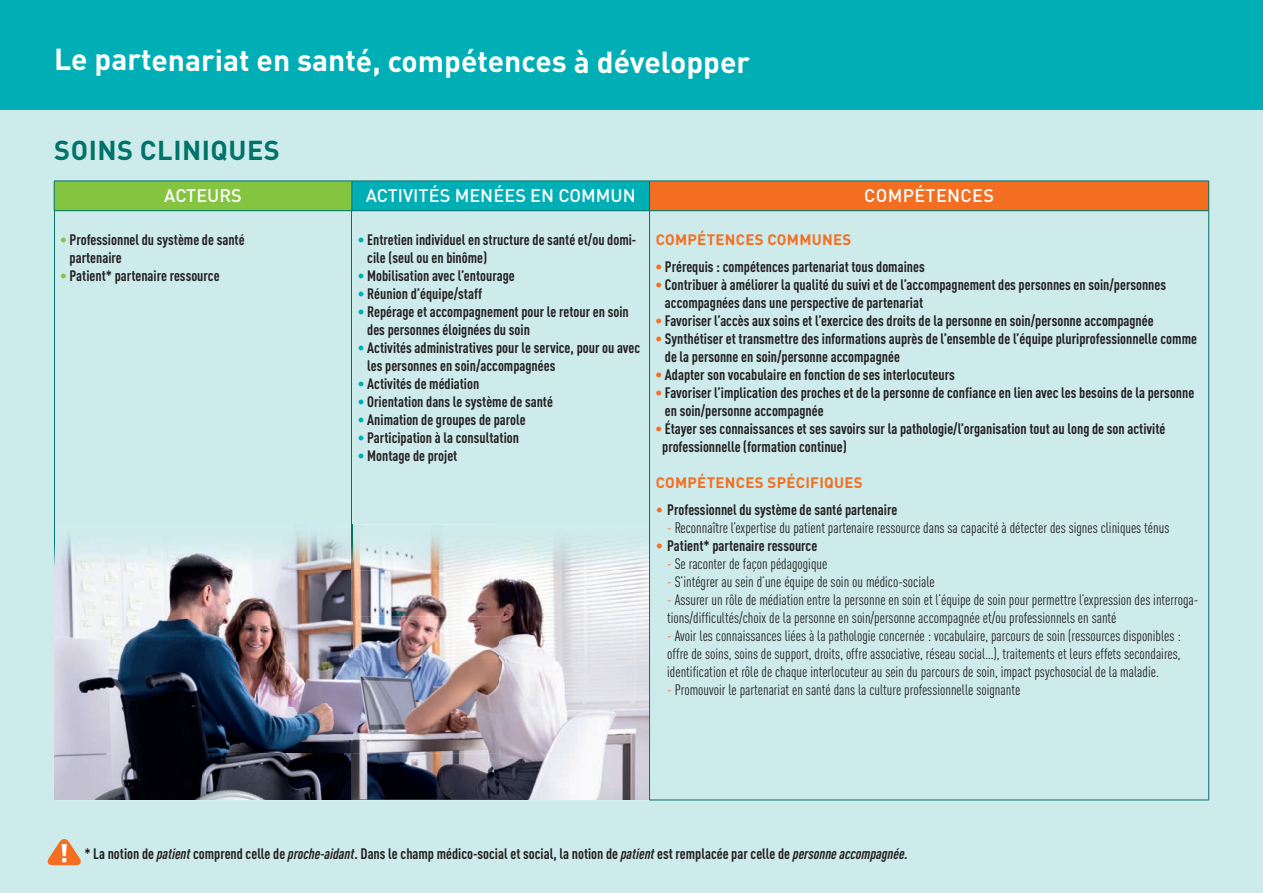
<style>
.page{position:relative;width:1263px;height:893px;background:#fff}
.page>*{position:absolute;margin:0;border:0;box-sizing:border-box;transform-origin:0 0}
.t1{font:700 30px "DIN Pro";color:#fff}
.t2{font:700 27px "DIN Pro";color:#00736a}
.t3{font:500 18px "DIN Pro";color:#fff}
.t4{font:500 18px "DIN Pro";letter-spacing:.02em;color:#fff}
.t5{font:700 condensed 15px/18px "DIN Pro";color:#231f20}
.t6{font:condensed 15px/18px "DIN Pro";color:#231f20}
.t7{font:700 15px "DIN Pro";letter-spacing:.02em;color:#f36e21}
.s1{color:#84c440}
.s2{color:#f36e21}
.s3{font-weight:400;font-stretch:normal;color:#f36e21}
.s4{color:#00afb5}
.s5{font-style:italic}
</style>
<div class="page">
<div style="left:0;top:109px;width:1263px;height:784px;background:#ceebec"></div>
<div style="left:0;top:0;width:1263px;height:109px;background:#00afb5"></div>
<div style="left:54px;top:181px;width:298px;height:30px;background:#84c440"></div>
<div style="left:352px;top:181px;width:297px;height:30px;background:#00afb5"></div>
<div style="left:649px;top:181px;width:560px;height:30px;background:#f36e21"></div>
<hr style="left:54px;top:181px;width:298px;height:1px;background:#00736a">
<svg style="left:54px;top:181px;width:1px;height:29px"></svg>
<hr style="left:352px;top:181px;width:297px;height:1px;background:#00736a">
<svg style="left:352px;top:181px;width:1px;height:29px"></svg>
<hr style="left:649px;top:181px;width:560px;height:1px;background:#00736a">
<svg style="left:649px;top:181px;width:1px;height:29px"></svg>
<svg style="left:1208px;top:181px;width:1px;height:29px"></svg>
<hr style="left:54px;top:210px;width:298px;height:1px;background:#00736a">
<hr style="left:54px;top:211px;width:1px;height:589px;background:#00736a">
<hr style="left:352px;top:210px;width:297px;height:1px;background:#00736a">
<hr style="left:352px;top:211px;width:1px;height:589px;background:#00736a">
<hr style="left:649px;top:210px;width:560px;height:1px;background:#00736a">
<hr style="left:649px;top:211px;width:1px;height:589px;background:#00736a">
<hr style="left:1208px;top:211px;width:1px;height:589px;background:#00736a">
<hr style="left:54px;top:800px;width:298px;height:1px;background:#00736a">
<hr style="left:352px;top:800px;width:297px;height:1px;background:#00736a">
<hr style="left:649px;top:800px;width:560px;height:1px;background:#00736a">
<svg style="left:46px;top:838px;width:36px;height:27px"></svg>
<img style="left:54px;top:525px;width:594px;height:274px">
<img style="left:352px;top:525px;width:1px;height:274px">
<h1 class="t1" style="left:54px;top:36px;width:698px">Le partenariat en santé, compétences à développer</h1>
<h2 class="t2" style="left:54px;top:128px;width:227px">SOINS CLINIQUES</h2>
<p class="t3" style="left:164px;top:181px;width:79px">ACTEURS</p>
<p class="t3" style="left:366px;top:181px;width:271px">ACTIVITÉS MENÉES EN COMMUN</p>
<p class="t4" style="left:864px;top:181px;width:131px">COMPÉTENCES</p>
<p class="t5" style="left:70px;top:230px;width:177px;text-indent:-9px"><span class="s1">•</span> Professionnel du système de santé partenaire</p>
<p class="t5" style="left:60px;top:266px;width:161px"><span class="s1">•</span> Patient* partenaire ressource</p>
<p class="t7" style="left:656px;top:227px;width:197px">COMPÉTENCES COMMUNES</p>
<p class="t5" style="left:655px;top:257px;width:271px"><span class="s2">•</span> Prérequis : compétences partenariat tous domaines</p>
<p class="t5" style="left:665px;top:275px;width:503px;text-indent:-9px"><span class="s2">•</span> Contribuer à améliorer la qualité du suivi et de l’accompagnement des personnes en soin/personnes accompagnées dans une perspective de partenariat</p>
<p class="t5" style="left:655px;top:311px;width:500px"><span class="s2">•</span> Favoriser l’accès aux soins et l’exercice des droits de la personne en soin/personne accompagnée</p>
<p class="t5" style="left:665px;top:329px;width:534px;text-indent:-9px"><span class="s2">•</span> Synthétiser et transmettre des informations auprès de l’ensemble de l’équipe pluriprofessionnelle comme de la personne en soin/personne accompagnée</p>
<p class="t5" style="left:655px;top:365px;width:301px"><span class="s2">•</span> Adapter son vocabulaire en fonction de ses interlocuteurs</p>
<p class="t5" style="left:665px;top:383px;width:531px;text-indent:-9px"><span class="s2">•</span> Favoriser l’implication des proches et de la personne de confiance en lien avec les besoins de la personne en soin/personne accompagnée</p>
<p class="t5" style="left:662px;top:419px;width:505px;text-indent:-7px"><span class="s2">•</span> Étayer ses connaissances et ses savoirs sur la pathologie/l’organisation tout au long de son activité professionnelle (formation continue)</p>
<p class="t7" style="left:656px;top:470px;width:209px">COMPÉTENCES SPÉCIFIQUES</p>
<p class="t5" style="left:655px;top:500px;width:243px"><span class="s3">•</span> Professionnel du système de santé partenaire</p>
<p class="t6" style="left:667px;top:518px;width:504px"><span class="s2">-</span> Reconnaître l’expertise du patient partenaire ressource dans sa capacité à détecter des signes cliniques ténus</p>
<p class="t5" style="left:655px;top:536px;width:163px"><span class="s3">•</span> Patient* partenaire ressource</p>
<p class="t6" style="left:667px;top:554px;width:162px"><span class="s2">-</span> Se raconter de façon pédagogique</p>
<p class="t6" style="left:667px;top:572px;width:269px"><span class="s2">-</span> S’intégrer au sein d’une équipe de soin ou médico-sociale</p>
<p class="t6" style="left:667px;top:590px;width:533px"><span class="s2">-</span> Assurer un rôle de médiation entre la personne en soin et l’équipe de soin pour permettre l’expression des interroga&shy;tions/difficultés/choix de la personne en soin/personne accompagnée et/ou professionnels en santé</p>
<p class="t6" style="left:667px;top:626px;width:515px;text-align:justify"><span class="s2">-</span> Avoir les connaissances liées à la pathologie concernée : vocabulaire, parcours de soin (ressources disponibles : offre de soins, soins de support, droits, offre associative, réseau social…), traitements et leurs effets secondaires, identification et rôle de chaque interlocuteur au sein du parcours de soin, impact psychosocial de la maladie.</p>
<p class="t6" style="left:667px;top:680px;width:354px"><span class="s2">-</span> Promouvoir le partenariat en santé dans la culture professionnelle soignante</p>
<p class="t5" style="left:367px;top:230px;width:271px;text-indent:-9px"><span class="s4">•</span> Entretien individuel en structure de santé et/ou domi&shy;cile (seul ou en binôme)</p>
<p class="t5" style="left:358px;top:266px;width:158px"><span class="s4">•</span> Mobilisation avec l’entourage</p>
<p class="t5" style="left:358px;top:284px;width:126px"><span class="s4">•</span> Réunion d’équipe/staff</p>
<p class="t5" style="left:367px;top:302px;width:263px;text-indent:-9px"><span class="s4">•</span> Repérage et accompagnement pour le retour en soin des personnes éloignées du soin</p>
<p class="t5" style="left:367px;top:338px;width:274px;text-indent:-9px"><span class="s4">•</span> Activités administratives pour le service, pour ou avec les personnes en soin/accompagnées</p>
<p class="t5" style="left:358px;top:374px;width:123px"><span class="s4">•</span> Activités de médiation</p>
<p class="t5" style="left:358px;top:392px;width:197px"><span class="s4">•</span> Orientation dans le système de santé</p>
<p class="t5" style="left:358px;top:410px;width:169px"><span class="s4">•</span> Animation de groupes de parole</p>
<p class="t5" style="left:358px;top:428px;width:163px"><span class="s4">•</span> Participation à la consultation</p>
<p class="t5" style="left:358px;top:446px;width:101px"><span class="s4">•</span> Montage de projet</p>
<p class="t5" style="left:84px;top:843px;width:825px">* La notion de <span class="s5">patient</span> comprend celle de <span class="s5">proche-aidant</span>. Dans le champ médico-social et social, la notion de <span class="s5">patient</span> est remplacée par celle de <span class="s5">personne accompagnée.</span></p>
</div>
